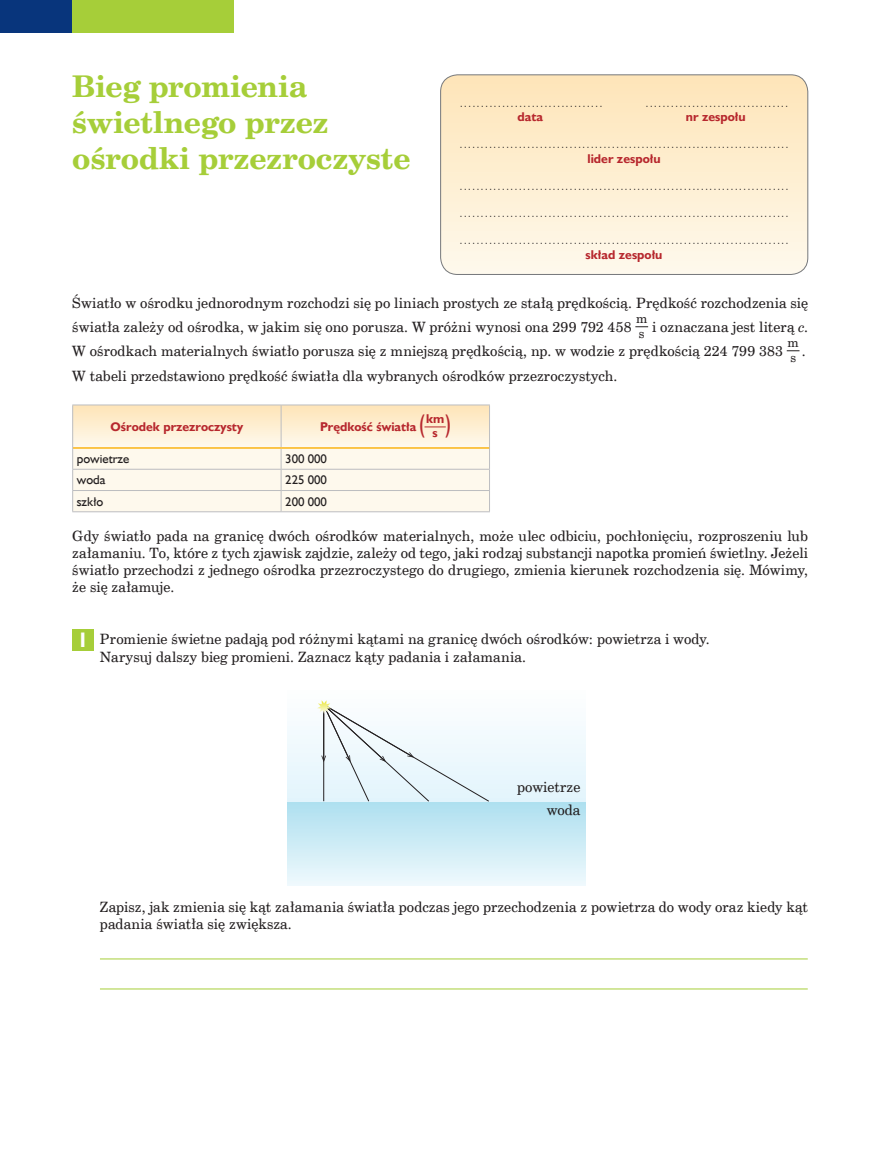
<style>
.page{position:relative;width:872px;height:1170px;background:#fff}
.page>*{position:absolute;margin:0;border:0;box-sizing:border-box;transform-origin:0 0}
.tytul_zielony_big{font:700 30px/36px "Cent Schbook EU";letter-spacing:-.005em;color:#a6ce39}
.tabela_glowka{font:700 25.5px "Humanst 521 EU";color:#b7282e;scale:.5 1}
.t1{font:700 21px "Humanst 521 EU";color:#fff}
.test_txt{font:14.25px/17.2px "Cent Schbook EU";letter-spacing:.01em;color:#231f20}
.test_pkt{font:14.25px "Cent Schbook EU";letter-spacing:.01em;color:#231f20}
.test_podpkt{font:14.25px/17.2px "Cent Schbook EU";letter-spacing:.01em;color:#231f20}
.t2{font:12.75px "Humanst 521 Lt EU";color:#231f20}
.tabela_glowka-2{font:700 12.75px/13.5px "Humanst 521 EU";color:#b7282e;text-align:center}
.tabela_txt{font:12.75px "Humanst 521 EU";color:#231f20}
.t3{font:12.75px/15px "Cent Schbook EU";color:#231f20}
.s1{font-style:italic}
.s2{font-size:25.5px}
</style>
<div class="page">
<div style="left:0;top:0;width:72px;height:33px;background:#08357c"></div>
<div style="left:72px;top:0;width:162px;height:33px;background:#a6ce39"></div>
<hr style="left:100px;top:958px;width:707px;height:1px;background:#a6ce39">
<hr style="left:100px;top:988px;width:707px;height:1px;background:#a6ce39">
<svg style="left:635px;top:326px;width:13px;height:1px"></svg>
<svg style="left:786px;top:350px;width:13px;height:1px"></svg>
<hr style="left:72px;top:404px;width:209px;height:1px;background:#bcbdc0">
<hr style="left:281px;top:404px;width:209px;height:1px;background:#bcbdc0">
<hr style="left:72px;top:511px;width:209px;height:1px;background:#bcbdc0">
<hr style="left:281px;top:511px;width:209px;height:1px;background:#bcbdc0">
<svg style="left:72px;top:405px;width:418px;height:106px;background:#f9f0dd"></svg>
<div style="left:72px;top:629px;width:22px;height:21px;background:#a6ce39"></div>
<div style="left:288px;top:800px;width:297px;height:85px;background:linear-gradient(to bottom,#acdfef,#eef9fc)"></div>
<div style="left:288px;top:686px;width:297px;height:115px;background:linear-gradient(to bottom,#fffffe,#e2f4fc)"></div>
<svg style="left:317px;top:700px;width:173px;height:102px"></svg>
<svg style="left:440px;top:75px;width:367px;height:199px;background:#fdeed1"></svg>
<div style="left:440px;top:74px;width:368px;height:201px;border:1px solid #76787b;border-radius:17px"></div>
<p class="tytul_zielony_big" style="left:72px;top:70px;width:340px">Bieg promienia świetlnego przez ośrodki przezroczyste</p>
<p class="t2" style="left:460px;top:95px;width:144px">..................................</p>
<p class="t2" style="left:645px;top:95px;width:144px">..................................</p>
<p class="tabela_glowka-2" style="left:517px;top:110px;width:27px">data</p>
<p class="tabela_glowka-2" style="left:686px;top:110px;width:61px">nr zespołu</p>
<p class="t2" style="left:459px;top:136px;width:331px">..............................................................................</p>
<p class="tabela_glowka-2" style="left:587px;top:152px;width:74px">lider zespołu</p>
<p class="t2" style="left:459px;top:178px;width:331px">..............................................................................</p>
<p class="t2" style="left:459px;top:205px;width:331px">..............................................................................</p>
<p class="t2" style="left:459px;top:232px;width:331px">..............................................................................</p>
<p class="tabela_glowka-2" style="left:585px;top:248px;width:78px">skład zespołu</p>
<p class="test_txt" style="left:72px;top:291px;width:737px;line-height:24px">Światło w ośrodku jednorodnym rozchodzi się po liniach prostych ze stałą prędkością. Prędkość rozchodzenia się światła zależy od ośrodka, w jakim się ono porusza. W próżni wynosi ona 299 792 458</p>
<p class="t3" style="left:636px;top:311px;width:13px">m s</p>
<p class="test_txt" style="left:72px;top:315px;width:737px;line-height:24px;text-indent:580px">i oznaczana jest literą <span class="s1">c</span>.<br>W ośrodkach materialnych światło porusza się z mniejszą prędkością, np. w wodzie z prędkością 224 799 383</p>
<p class="t3" style="left:787px;top:335px;width:13px">m s</p>
<p class="test_txt" style="left:802px;top:342px;width:5px">.</p>
<p class="test_txt" style="left:72px;top:368px;width:546px">W tabeli przedstawiono prędkość światła dla wybranych ośrodków przezroczystych.</p>
<p class="tabela_glowka-2" style="left:111px;top:420px;width:134px">Ośrodek przezroczysty</p>
<p class="tabela_glowka-2" style="left:320px;top:420px;width:106px">Prędkość światła <span class="s2">(</span></p>
<p class="tabela_glowka-2" style="left:426px;top:412px;width:20px">km s</p>
<p class="tabela_glowka" style="left:446px;top:408px;width:11px">)</p>
<p class="tabela_txt" style="left:77px;top:450px;width:54px">powietrze</p>
<p class="tabela_txt" style="left:285px;top:450px;width:43px">300 000</p>
<p class="tabela_txt" style="left:77px;top:472px;width:30px">woda</p>
<p class="tabela_txt" style="left:285px;top:472px;width:43px">225 000</p>
<p class="tabela_txt" style="left:77px;top:493px;width:28px">szkło</p>
<p class="tabela_txt" style="left:285px;top:493px;width:43px">200 000</p>
<p class="test_txt" style="left:72px;top:527px;width:737px;text-align:justify">Gdy światło pada na granicę dwóch ośrodków materialnych, może ulec odbiciu, pochłonięciu, rozproszeniu lub załamaniu. To, które z tych zjawisk zajdzie, zależy od tego, jaki rodzaj substancji napotka promień świetlny. Jeżeli światło przechodzi z jednego ośrodka przezroczystego do drugiego, zmienia kierunek rozchodzenia się. Mówimy, że się załamuje.</p>
<p class="t1" style="left:77px;top:626px;width:13px">1</p>
<p class="test_pkt" style="left:100px;top:630px;width:611px">Promienie świetne padają pod różnymi kątami na granicę dwóch ośrodków: powietrza i wody.</p>
<p class="test_pkt" style="left:100px;top:647px;width:427px">Narysuj dalszy bieg promieni. Zaznacz kąty padania i załamania.</p>
<p class="test_txt" style="left:517px;top:776px;width:65px;line-height:23px;text-align:right">powietrze woda</p>
<p class="test_podpkt" style="left:100px;top:898px;width:709px">Zapisz, jak zmienia się kąt załamania światła podczas jego przechodzenia z powietrza do wody oraz kiedy kąt padania światła się zwiększa.</p>
</div>
